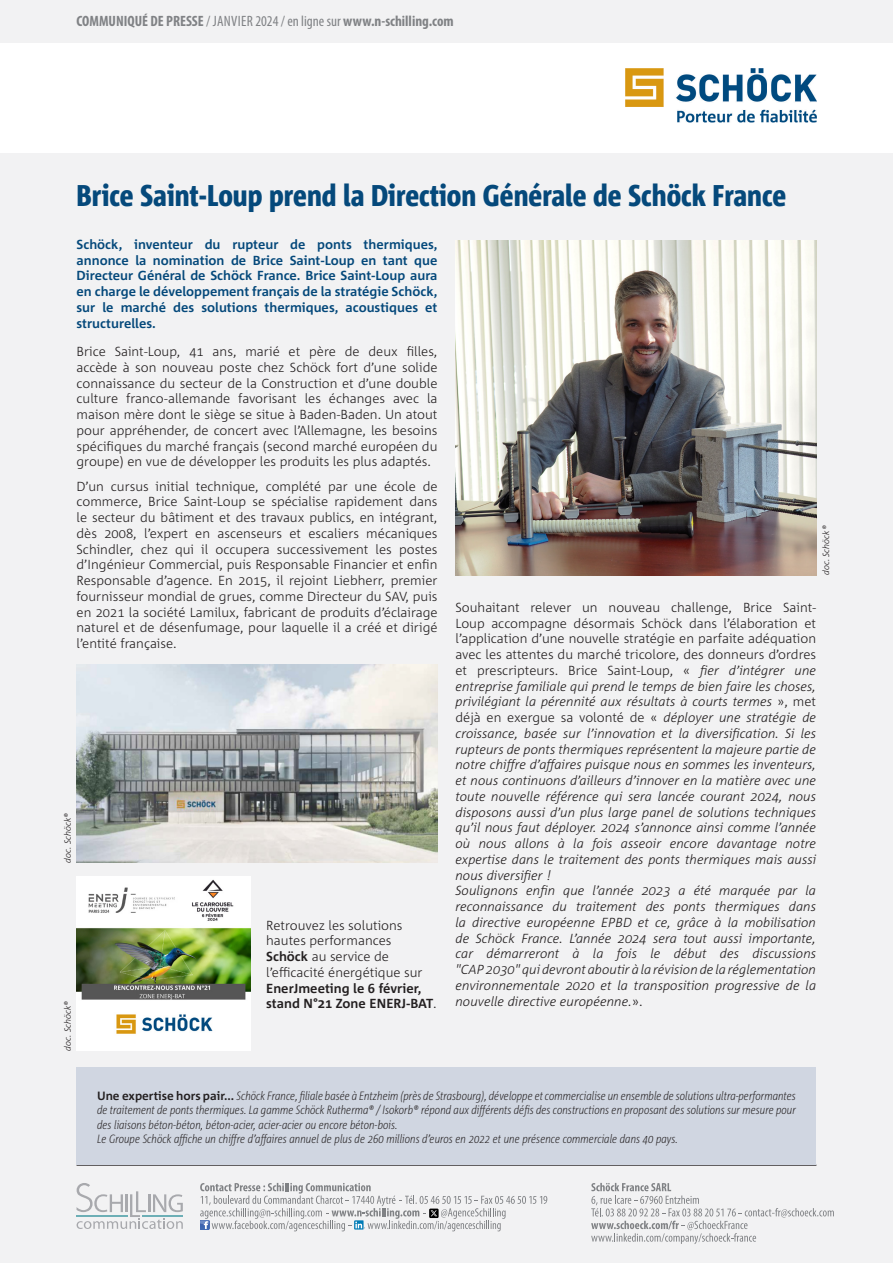
<style>
.page{position:relative;width:893px;height:1263px;background:#fff}
.page>*{position:absolute;margin:0;border:0;box-sizing:border-box;transform-origin:0 0}
.t1{font:800 30px "Corpid E1 s Cd";color:#05497b}
.t2{font:700 condensed 15px "Myriad Pro";color:#808285}
.t3{font:italic 300 13.2px/15.8px "Corpid E1 s";color:#231f20;text-align:justify}
.t4{font:300 13.2px/15.8px "Corpid E1 s";color:#231f20;text-align:justify}
.t5{font:700 13.2px/15.8px "Corpid E1 s";color:#05497b;text-align:justify}
.t6{font:italic 300 12px/14.4px "Corpid E1 s Cd";color:#231f20;text-align:justify}
.t7{font:italic 300 9px "Corpid E1 s";color:#231f20}
.s1{font-weight:400}
.s2{font-weight:700}
.s3{font-style:normal}
.s4{font-family:"Corpid E1 s";font-weight:700;font-style:normal}
</style>
<div class="page">
<div style="left:0;top:153px;width:893px;height:1110px;background:#f2f2f3"></div>
<div style="left:0;top:0;width:893px;height:43px;background:#f2f2f3"></div>
<img style="left:626px;top:68px;width:190px;height:55px">
<svg style="left:77px;top:1183px;width:106px;height:46px"></svg>
<svg style="left:200px;top:1183px;width:347px;height:48px"></svg>
<hr style="left:77px;top:1165px;width:739px;height:1px;background:#231f20">
<div style="left:77px;top:1068px;width:739px;height:97px;background:#d0d6e1"></div>
<svg style="left:591px;top:1183px;width:243px;height:61px"></svg>
<img style="left:455px;top:241px;width:361px;height:334px">
<img style="left:77px;top:664px;width:360px;height:199px">
<img style="left:77px;top:877px;width:173px;height:174px">
<p class="t2" style="left:77px;top:12px;width:379px">COMMUNIQUÉ DE PRESSE <span class="s1">/ JANVIER 2024 / en ligne sur</span> www.n-schilling.com</p>
<p class="t1" style="left:77px;top:177px;width:711px">Brice Saint-Loup prend la Direction Générale de Schöck France</p>
<p class="t5" style="left:77px;top:236px;width:362px">Schöck, inventeur du rupteur de ponts thermiques, annonce la nomination de Brice Saint-Loup en tant que Directeur Général de Schöck France. Brice Saint-Loup aura en charge le développement français de la stratégie Schöck, sur le marché des solutions thermiques, acoustiques et structurelles.</p>
<p class="t4" style="left:77px;top:343px;width:362px">Brice Saint-Loup, 41 ans, marié et père de deux filles, accède à son nouveau poste chez Schöck fort d’une solide connaissance du secteur de la Construction et d’une double culture franco-allemande favorisant les échanges avec la maison mère dont le siège se situe à Baden-Baden. Un atout pour appréhender, de concert avec l’Allemagne, les besoins spécifiques du marché français (second marché européen du groupe) en vue de développer les produits les plus adaptés.</p>
<p class="t4" style="left:77px;top:478px;width:362px">D’un cursus initial technique, complété par une école de commerce, Brice Saint-Loup se spécialise rapidement dans le secteur du bâtiment et des travaux publics, en intégrant, dès 2008, l’expert en ascenseurs et escaliers mécaniques Schindler, chez qui il occupera successivement les postes d’Ingénieur Commercial, puis Responsable Financier et enfin Responsable d’agence. En 2015, il rejoint Liebherr, premier fournisseur mondial de grues, comme Directeur du SAV, puis en 2021 la société Lamilux, fabricant de produits d’éclairage naturel et de désenfumage, pour laquelle il a créé et dirigé l’entité française.</p>
<p class="t7" style="left:62px;top:863px;width:51px;rotate:-90deg">doc. Schöck®</p>
<p class="t7" style="left:62px;top:1051px;width:51px;rotate:-90deg">doc. Schöck®</p>
<p class="t4" style="left:266px;top:917px;width:172px;text-align:left">Retrouvez les solutions hautes performances<br><span class="s2">Schöck</span> au service de l’efficacité énergétique sur<br><span class="s2">EnerJmeeting le 6 février, stand N°21 Zone ENERJ-BAT</span>.</p>
<p class="t7" style="left:820px;top:575px;width:51px;rotate:-90deg">doc. Schöck®</p>
<p class="t3" style="left:455px;top:599px;width:362px"><span class="s3">Souhaitant relever un nouveau challenge, Brice Saint-Loup accompagne désormais Schöck dans l’élaboration et l’application d’une nouvelle stratégie en parfaite adéquation avec les attentes du marché tricolore, des donneurs d’ordres et prescripteurs. Brice Saint-Loup, «</span> fier d’intégrer une entreprise familiale qui prend le temps de bien faire les choses, privilégiant la pérennité aux résultats à courts termes <span class="s3">», met déjà en exergue sa volonté de «</span> déployer une stratégie de croissance, basée sur l’innovation et la diversification. Si les rupteurs de ponts thermiques représentent la majeure partie de notre chiffre d’affaires puisque nous en sommes les inventeurs, et nous continuons d’ailleurs d’innover en la matière avec une toute nouvelle référence qui sera lancée courant 2024, nous disposons aussi d’un plus large panel de solutions techniques qu’il nous faut déployer. 2024 s’annonce ainsi comme l’année où nous allons à la fois asseoir encore davantage notre expertise dans le traitement des ponts thermiques mais aussi nous diversifier !</p>
<p class="t3" style="left:455px;top:882px;width:362px">Soulignons enfin que l’année 2023 a été marquée par la reconnaissance du traitement des ponts thermiques dans la directive européenne EPBD et ce, grâce à la mobilisation de Schöck France. L’année 2024 sera tout aussi importante, car démarreront à la fois le début des discussions "CAP 2030" qui devront aboutir à la révision de la réglementation environnementale 2020 et la transposition progressive de la nouvelle directive européenne.<span class="s3">».</span></p>
<p class="t6" style="left:97px;top:1088px;width:700px"><span class="s4">Une expertise hors pair...</span> Schöck France, filiale basée à Entzheim (près de Strasbourg), développe et commercialise un ensemble de solutions ultra-performantes de traitement de ponts thermiques. La gamme Schöck Rutherma® / Isokorb® répond aux différents défis des constructions en proposant des solutions sur mesure pour des liaisons béton-béton, béton-acier, acier-acier ou encore béton-bois.</p>
<p class="t6" style="left:97px;top:1131px;width:582px">Le Groupe Schöck affiche un chiffre d’affaires annuel de plus de 260 millions d’euros en 2022 et une présence commerciale dans 40 pays.</p>
</div>
